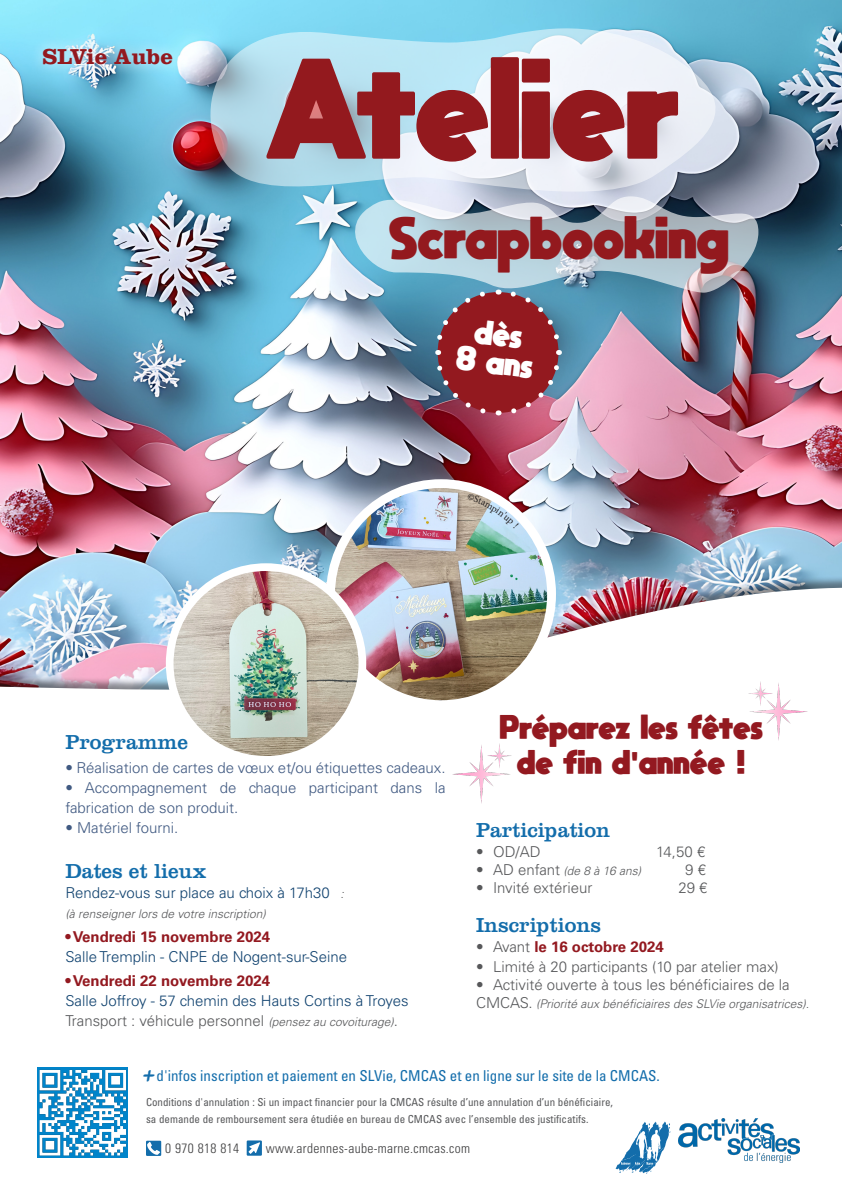
<style>
.page{position:relative;width:842px;height:1191px;background:#fff}
.page>*{position:absolute;margin:0;border:0;box-sizing:border-box;transform-origin:0 0}
.t1{font:800 100px "moon get";color:#93191e}
.t2{font:800 41.6px "moon get";color:#93191e}
.t3{font:35px "PR8 Charade";color:#136dab}
.t4{font:800 23.8px "moon get";letter-spacing:-.02em;color:#931920}
.t5{font:800 23.8px "moon get";color:#931920}
.t6{font:800 23.8px "moon get";color:#fff}
.t7{font:700 22.4px "Clarendon LT Std";color:#93191f}
.t8{font:21px "Clarendon LT Std";color:#136dab}
.t9{font:300 15px "Univers LT Std";color:#57585a}
.t10{font:300 15px/20px "Univers LT Std";color:#415a82}
.t11{font:300 15px "Univers LT Std";color:#10426f}
.t12{font:condensed 15px "Univers LT Std";color:#136dab}
.t13{font:700 15px "Univers LT Std";color:#931920}
.DETAILS{font:300 condensed 13.5px "Univers LT Std";letter-spacing:.025em;color:#3e3e3f}
.t14{font:italic 300 12px "Univers LT Std";color:#57585a}
.DETAILS-2{font:condensed 11px/17px "Univers LT Std";color:#57585a}
.s1{font-style:italic;font-size:12px;color:#57585a}
.s2{font-style:italic;font-size:12px}
.s3{font-style:normal;font-size:15px}
.s4{font-weight:300;color:#57585a}
</style>
<div class="page">
<img style="left:0;top:0;width:842px;height:576px">
<div style="left:0;top:576px;width:842px;height:233px;background:#231f20;opacity:.5"></div>
<svg style="left:0;top:587px;width:842px;height:222px"></svg>
<img style="left:679px;top:1118px;width:120px;height:44px">
<svg style="left:615px;top:1121px;width:55px;height:52px"></svg>
<div style="left:30px;top:36px;width:155px;height:41px;background:#fff;opacity:.75"></div>
<svg style="left:146px;top:1140px;width:15px;height:16px"></svg>
<svg style="left:247px;top:1140px;width:15px;height:15px"></svg>
<svg style="left:62px;top:731px;width:387px;height:78px"></svg>
<img style="left:38px;top:1067px;width:90px;height:90px">
<svg style="left:209px;top:27px;width:507px;height:166px"></svg>
<img style="left:331px;top:483px;width:221px;height:221px;border-radius:110px">
<div style="left:326px;top:479px;width:230px;height:230px;border:9px solid #fff;border-radius:50%"></div>
<img style="left:170px;top:567px;width:192px;height:193px;border-radius:96px">
<div style="left:166px;top:563px;width:200px;height:200px;border:8px solid #fff;border-radius:50%"></div>
<img style="left:452px;top:744px;width:59px;height:59px">
<img style="left:749px;top:681px;width:59px;height:59px">
<svg style="left:467px;top:493px;width:52px;height:35px"></svg>
<img style="left:354px;top:195px;width:404px;height:223px">
<p class="t7" style="left:43px;top:43px;width:132px">SLVie Aube</p>
<p class="t1" style="left:266px;top:46px;width:416px">Atelier</p>
<p class="t2" style="left:389px;top:212px;width:341px">Scrapbooking</p>
<p class="t6" style="left:459px;top:342px;width:78px;rotate:7deg">8 ans</p>
<p class="t8" style="left:65px;top:729px;width:124px">Programme</p>
<p class="t10" style="left:65px;top:757px;width:382px">• Réalisation de cartes de vœux et/ou étiquettes cadeaux.</p>
<p class="t10" style="left:65px;top:777px;width:382px">• Accompagnement de chaque participant dans la fabrication de son produit.</p>
<p class="t10" style="left:65px;top:817px;width:115px">• Matériel fourni.</p>
<p class="t8" style="left:65px;top:858px;width:143px">Dates et lieux</p>
<p class="t11" style="left:65px;top:883px;width:280px">Rendez-vous sur place au choix à 17h30 <span class="s1">:</span></p>
<p class="t14" style="left:65px;top:906px;width:202px">(à renseigner lors de votre inscription)</p>
<p class="t13" style="left:65px;top:927px;width:206px">• Vendredi 15 novembre 2024</p>
<p class="t11" style="left:65px;top:947px;width:283px">Salle Tremplin - CNPE de Nogent-sur-Seine</p>
<p class="t13" style="left:65px;top:971px;width:206px">• Vendredi 22 novembre 2024</p>
<p class="t11" style="left:65px;top:991px;width:345px">Salle Joffroy - 57 chemin des Hauts Cortins à Troyes</p>
<p class="t9" style="left:65px;top:1011px;width:334px">Transport : véhicule personnel <span class="s2">(pensez au covoiturage)</span>.</p>
<p class="t4" style="left:500px;top:711px;width:264px">Préparez les fêtes</p>
<p class="t5" style="left:517px;top:747px;width:230px">de fin d'année !</p>
<p class="t8" style="left:476px;top:818px;width:136px">Participation</p>
<p class="t9" style="left:476px;top:843px;width:66px">• OD/AD</p>
<p class="t9" style="left:656px;top:843px;width:51px">14,50 €</p>
<p class="t14" style="left:476px;top:864px;width:167px"><span class="s3">• AD enfant</span> (de 8 à 16 ans)</p>
<p class="t9" style="left:685px;top:861px;width:22px">9 €</p>
<p class="t9" style="left:476px;top:879px;width:118px">• Invité extérieur</p>
<p class="t9" style="left:678px;top:879px;width:31px">29 €</p>
<p class="t8" style="left:476px;top:912px;width:126px">Inscriptions</p>
<p class="t13" style="left:476px;top:937px;width:189px"><span class="s4">• Avant</span> le 16 octobre 2024</p>
<p class="t9" style="left:476px;top:957px;width:304px">• Limité à 20 participants (10 par atelier max)</p>
<p class="t9" style="left:476px;top:975px;width:315px">• Activité ouverte à tous les bénéficiaires de la</p>
<p class="t14" style="left:476px;top:996px;width:335px"><span class="s3">CMCAS.</span> (Priorité aux bénéficiaires des SLVie organisatrices).</p>
<p class="t3" style="left:140px;top:1046px;width:17px">+</p>
<p class="t12" style="left:156px;top:1065px;width:505px">d'infos inscription et paiement en SLVie, CMCAS et en ligne sur le site de la CMCAS.</p>
<p class="DETAILS-2" style="left:146px;top:1093px;width:468px">Conditions d'annulation : Si un impact financier pour la CMCAS résulte d’une annulation d’un bénéficiaire, sa demande de remboursement sera étudiée en bureau de CMCAS avec l’ensemble des justificatifs.</p>
<p class="DETAILS" style="left:165px;top:1139px;width:75px">0 970 818 814</p>
<p class="DETAILS" style="left:266px;top:1139px;width:206px">www.ardennes-aube-marne.cmcas.com</p>
</div>
